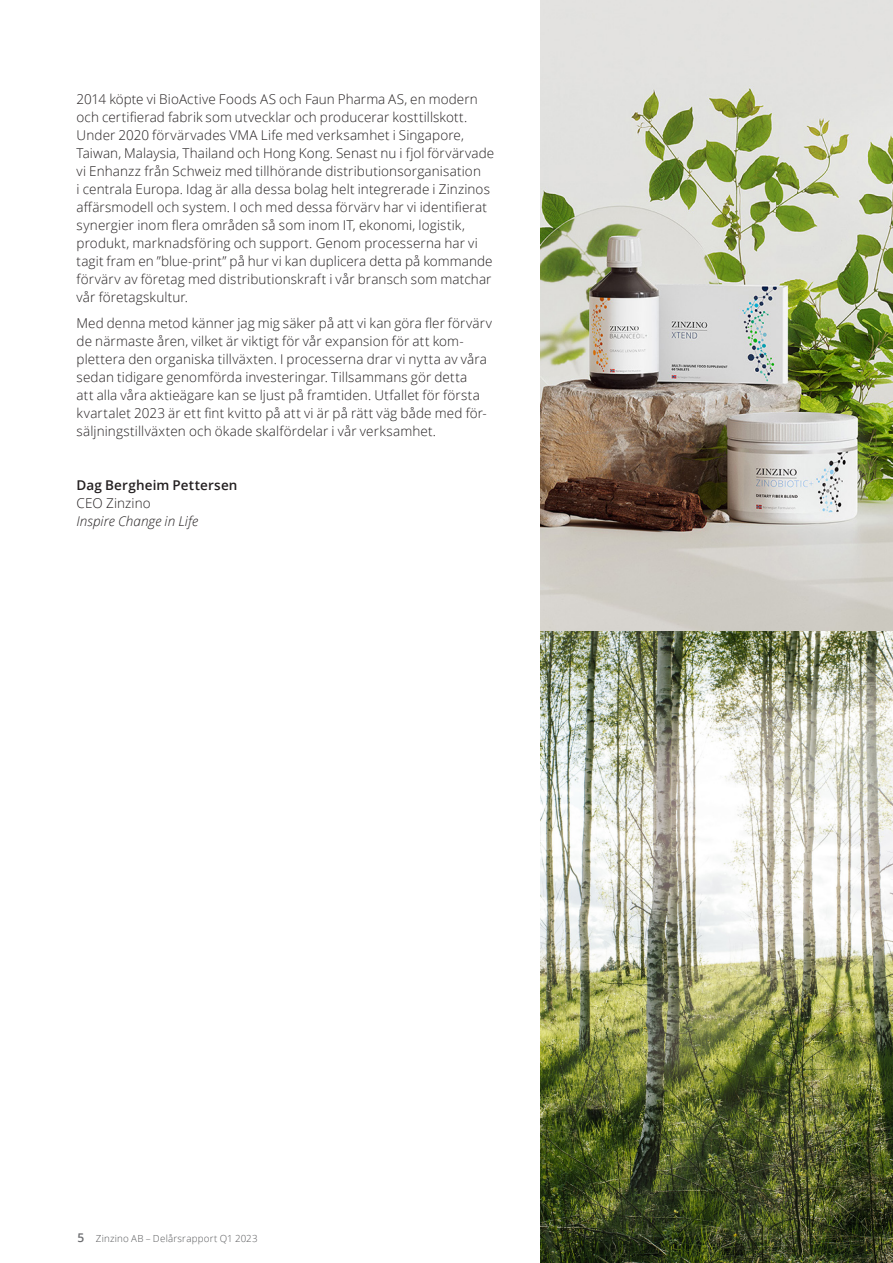
<style>
.page{position:relative;width:893px;height:1263px;background:#fff}
.page>*{position:absolute;margin:0;border:0;box-sizing:border-box;transform-origin:0 0}
.Body_text_9_12{font:300 13.5px/18px "Open Sans";letter-spacing:.01em;color:#231f20}
.t1{font:600 13.5px/18px "Open Sans";letter-spacing:.015em;color:#231f20}
.t2{font:italic 300 13.5px "Open Sans";letter-spacing:.005em;color:#231f20}
.t3{font:300 9.75px "Open Sans";letter-spacing:.025em;color:#57585a}
.s1{font-weight:300}
.s2{font-weight:600;font-size:12px;color:#6c6d70}
</style>
<div class="page">
<img style="left:540px;top:0;width:353px;height:1263px">
<img style="left:540px;top:631px;width:352px;height:632px">
<p class="Body_text_9_12" style="left:77px;top:90px;width:419px">2014 köpte vi BioActive Foods AS och Faun Pharma AS, en modern och certifierad fabrik som utvecklar och producerar kosttillskott.<br>Under 2020 förvärvades VMA Life med verksamhet i Singapore, Taiwan, Malaysia, Thailand och Hong Kong. Senast nu i fjol förvärvade vi Enhanzz från Schweiz med tillhörande distributionsorganisation<br>i centrala Europa. Idag är alla dessa bolag helt integrerade i Zinzinos affärsmodell och system. I och med dessa förvärv har vi identifierat synergier inom flera områden så som inom IT, ekonomi, logistik, produkt, marknadsföring och support. Genom processerna har vi tagit fram en ”blue-print” på hur vi kan duplicera detta på kommande förvärv av företag med distributionskraft i vår bransch som matchar vår företagskultur.</p>
<p class="Body_text_9_12" style="left:77px;top:314px;width:417px">Med denna metod känner jag mig säker på att vi kan göra fler förvärv de närmaste åren, vilket är viktigt för vår expansion för att kom&shy;plettera den organiska tillväxten. I processerna drar vi nytta av våra sedan tidigare genomförda investeringar. Tillsammans gör detta<br>att alla våra aktieägare kan se ljust på framtiden. Utfallet för första kvartalet 2023 är ett fint kvitto på att vi är på rätt väg både med för&shy;säljningstillväxten och ökade skalfördelar i vår verksamhet.</p>
<p class="t1" style="left:77px;top:476px;width:163px">Dag Bergheim Pettersen<br><span class="s1">CEO Zinzino</span></p>
<p class="t2" style="left:77px;top:512px;width:123px">Inspire Change in Life</p>
<p class="t3" style="left:78px;top:1231px;width:182px"><span class="s2">5</span> Zinzino AB – Delårsrapport Q1 2023</p>
</div>
